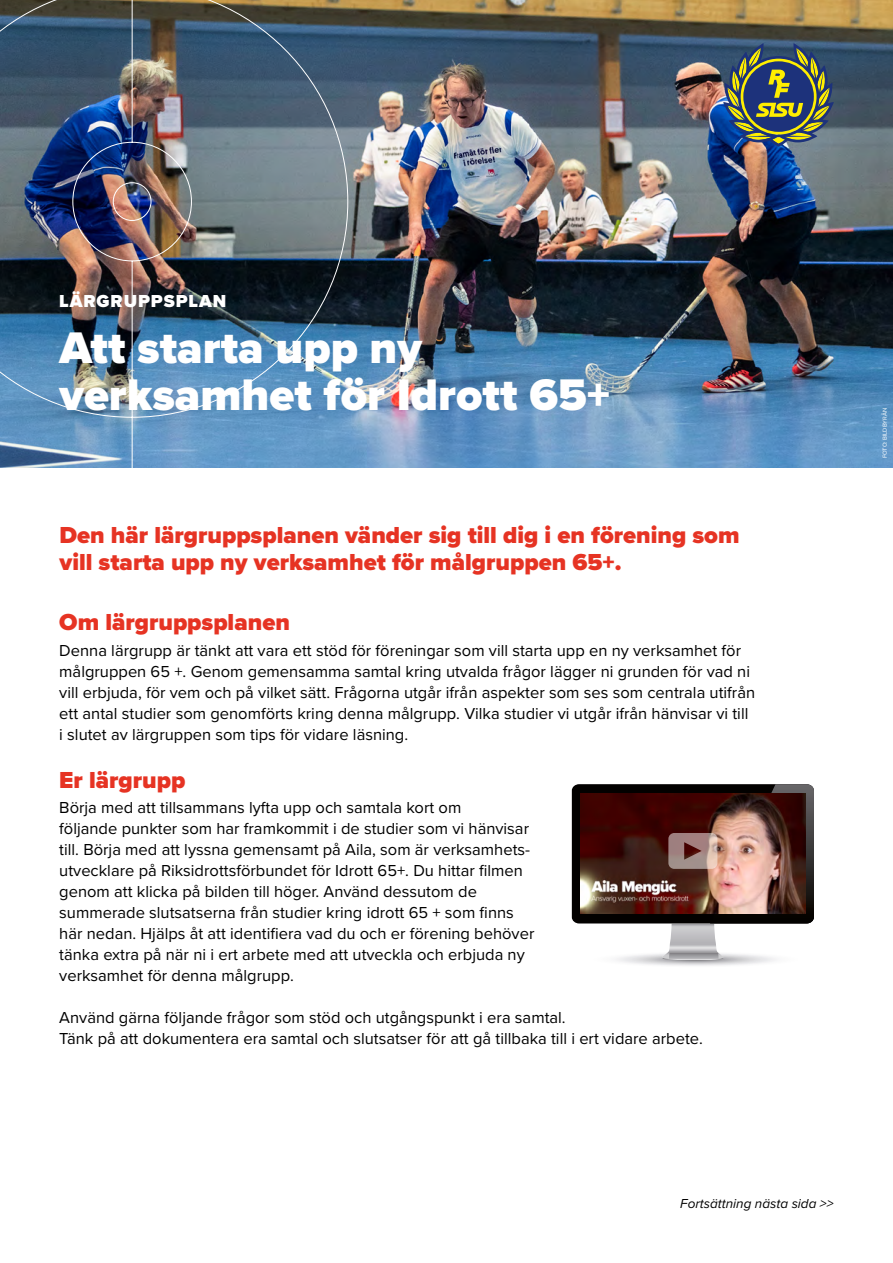
<style>
.page{position:relative;width:893px;height:1263px;background:#fff}
.page>*{position:absolute;margin:0;border:0;box-sizing:border-box;transform-origin:0 0}
.t1{font:900 45.9px/47.1px "Proxima Nova";color:#fff}
.t2{font:900 24px/27px "Proxima Nova";color:#e63323}
.t3{font:900 18px "Proxima Nova";letter-spacing:.05em;color:#fff}
.t4{font:16.5px/21px "Proxima Nova";color:#000}
.t5{font:italic 13.5px "Proxima Nova";color:#000}
.t6{font:6px "Proxima Nova";color:#fff}
</style>
<div class="page">
<img style="left:349px;top:0;width:544px;height:468px">
<img style="left:0;top:0;width:349px;height:468px">
<svg style="left:723px;top:43px;width:111px;height:104px;background:#586761"></svg>
<img style="left:572px;top:784px;width:242px;height:182px">
<p class="t3" style="left:59px;top:288px;width:168px">LÄRGRUPPSPLAN</p>
<h1 class="t1" style="left:60px;top:323px;width:552px">Att starta upp ny verksamhet för Idrott 65+</h1>
<h2 class="t2" style="left:60px;top:521px;width:682px">Den här lärgruppsplanen vänder sig till dig i en förening som vill starta upp ny verksamhet för målgruppen 65+.</h2>
<h2 class="t2" style="left:59px;top:609px;width:232px">Om lärgruppsplanen</h2>
<p class="t4" style="left:59px;top:639px;width:697px">Denna lärgrupp är tänkt att vara ett stöd för föreningar som vill starta upp en ny verksamhet för målgruppen 65 +. Genom gemensamma samtal kring utvalda frågor lägger ni grunden för vad ni vill erbjuda, för vem och på vilket sätt. Frågorna utgår ifrån aspekter som ses som centrala utifrån ett antal studier som genomförts kring denna målgrupp. Vilka studier vi utgår ifrån hänvisar vi till i slutet av lärgruppen som tips för vidare läsning.</p>
<h2 class="t2" style="left:59px;top:766px;width:128px">Er lärgrupp</h2>
<p class="t4" style="left:59px;top:796px;width:477px">Börja med att tillsammans lyfta upp och samtala kort om<br>följande punkter som har framkommit i de studier som vi hänvisar till. Börja med att lyssna gemensamt på Aila, som är verksamhets&shy;utvecklare på Riksidrottsförbundet för Idrott 65+. Du hittar filmen genom att klicka på bilden till höger. Använd dessutom de summerade slutsatserna från studier kring idrott 65 + som finns här nedan. Hjälps åt att identifiera vad du och er förening behöver tänka extra på när ni i ert arbete med att utveckla och erbjuda ny verksamhet för denna målgrupp.</p>
<p class="t4" style="left:59px;top:1006px;width:645px">Använd gärna följande frågor som stöd och utgångspunkt i era samtal.<br>Tänk på att dokumentera era samtal och slutsatser för att gå tillbaka till i ert vidare arbete.</p>
<p class="t6" style="left:880px;top:458px;width:52px;rotate:-90deg">FOTO: BILDBYRÅN</p>
<p class="t5" style="left:680px;top:1193px;width:155px">Fortsättning nästa sida &gt;&gt;</p>
</div>
